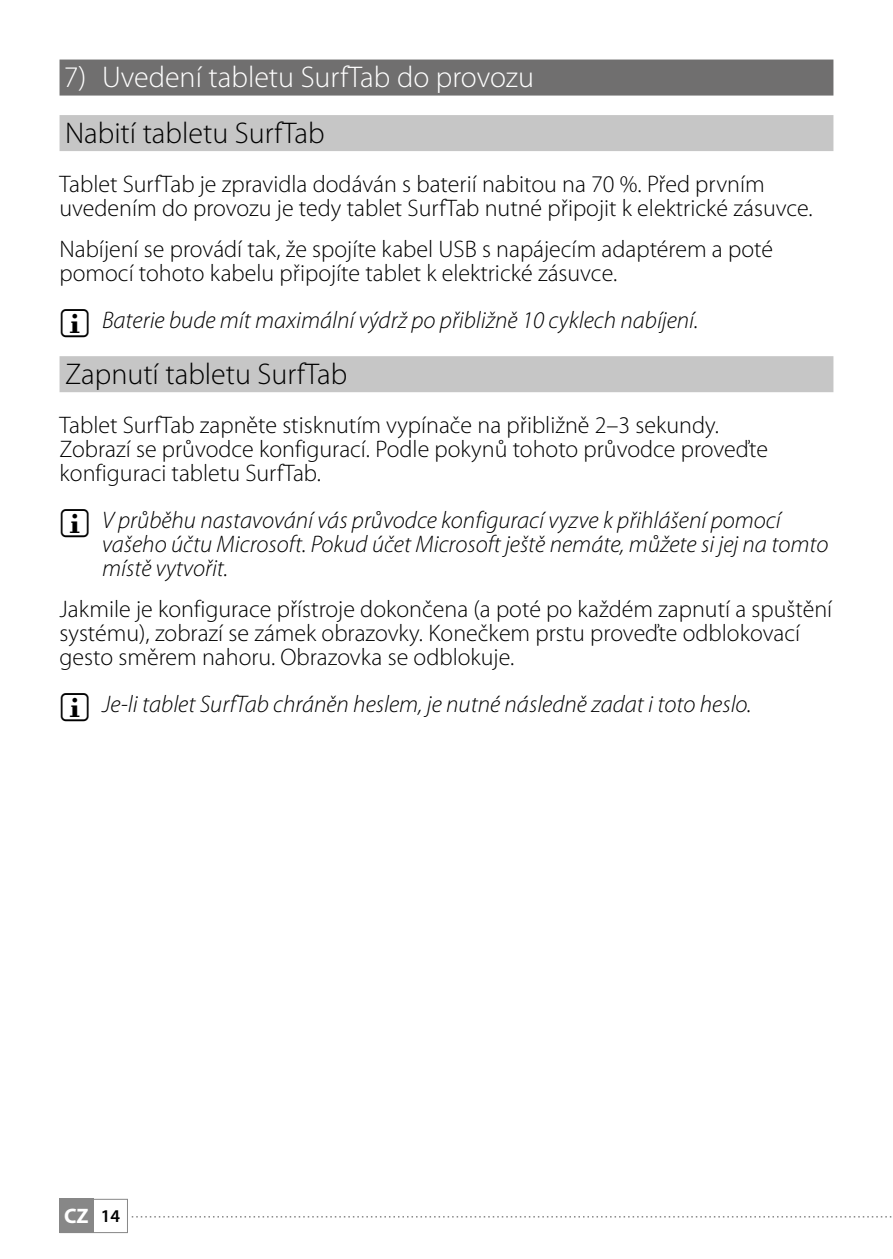
<style>
.page{position:relative;width:893px;height:1259px;background:#fff}
.page>*{position:absolute;margin:0;border:0;box-sizing:border-box;transform-origin:0 0}
.t1{font:300 30px "Myriad Pro";color:#000}
.t2{font:300 30px "Myriad Pro";color:#fff}
.t3{font:300 24px/24px "Myriad Pro";color:#000}
.t4{font:italic 300 24px/24px "Myriad Pro";color:#000}
.t5{font:700 21px "Myriad Pro";color:#fff}
.s1{font-weight:600;font-size:18px;color:#000}
</style>
<div class="page">
<div style="left:60px;top:1199px;width:34px;height:34px;background:#878787"></div>
<div style="left:60px;top:1199px;width:68px;height:34px;border:1px solid #878787"></div>
<svg style="left:132px;top:1216px;width:759px;height:1px"></svg>
<div style="left:60px;top:60px;width:773px;height:36px;background:#706f6f"></div>
<div style="left:60px;top:115px;width:773px;height:36px;background:#c6c6c6"></div>
<div style="left:60px;top:356px;width:773px;height:36px;background:#c6c6c6"></div>
<p class="t2" style="left:64px;top:61px;width:472px">7) Uvedení tabletu SurfTab do provozu</p>
<p class="t1" style="left:65px;top:116px;width:261px">Nabití tabletu SurfTab</p>
<p class="t3" style="left:60px;top:172px;width:755px">Tablet SurfTab je zpravidla dodáván s baterií nabitou na 70 %. Před prvním uvedením do provozu je tedy tablet SurfTab nutné připojit k elektrické zásuvce.</p>
<p class="t3" style="left:60px;top:237px;width:715px">Nabíjení se provádí tak, že spojíte kabel USB s napájecím adaptérem a poté pomocí tohoto kabelu připojíte tablet k elektrické zásuvce.</p>
<p class="t4" style="left:102px;top:309px;width:598px">Baterie bude mít maximální výdrž po přibližně 10 cyklech nabíjení.</p>
<p class="t1" style="left:65px;top:357px;width:284px">Zapnutí tabletu SurfTab</p>
<p class="t3" style="left:60px;top:413px;width:710px">Tablet SurfTab zapněte stisknutím vypínače na přibližně 2–3 sekundy.<br>Zobrazí se průvodce konfigurací. Podle pokynů tohoto průvodce proveďte konfiguraci tabletu SurfTab.</p>
<p class="t4" style="left:102px;top:509px;width:728px">V průběhu nastavování vás průvodce konfigurací vyzve k přihlášení pomocí vašeho účtu Microsoft. Pokud účet Microsoft ještě nemáte, můžete si jej na tomto místě vytvořit.</p>
<p class="t3" style="left:60px;top:598px;width:774px">Jakmile je konfigurace přístroje dokončena (a poté po každém zapnutí a spuštění systému), zobrazí se zámek obrazovky. Konečkem prstu proveďte odblokovací gesto směrem nahoru. Obrazovka se odblokuje.</p>
<p class="t4" style="left:102px;top:693px;width:651px">Je-li tablet SurfTab chráněn heslem, je nutné následně zadat i toto heslo.</p>
<p class="t5" style="left:64px;top:1202px;width:58px">CZ <span class="s1">14</span></p>
</div>
